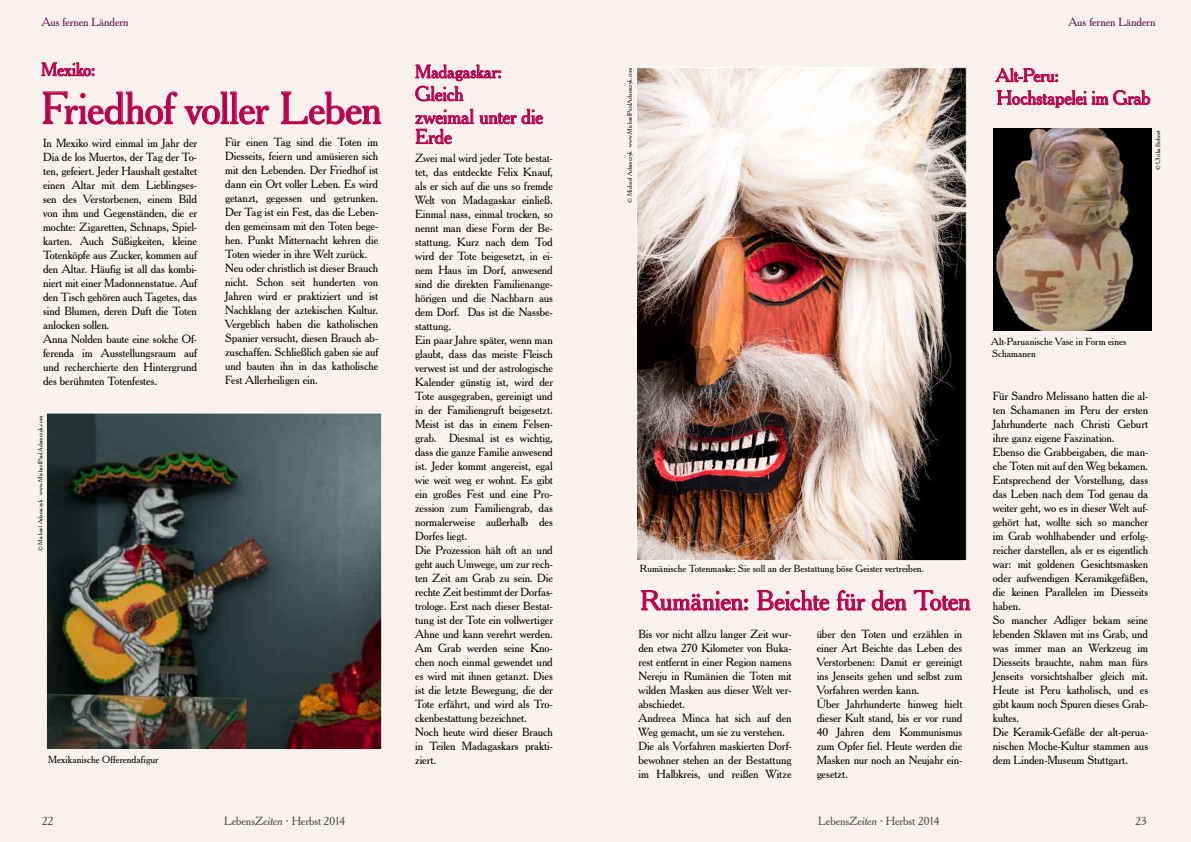
<style>
.page{position:relative;width:1191px;height:842px;background:#f8f1ee}
.page>*{position:absolute;margin:0;border:0;box-sizing:border-box;transform-origin:0 0}
.t1{font:44px "Cheltenham BT";letter-spacing:-.02em;color:#b8024b}
.t2{font:27px "Cheltenham BT";letter-spacing:-.015em;color:#b8024b}
.t3{font:20px/22.8px "Cheltenham BT";letter-spacing:-.01em;color:#b8024b}
.t4{font:19px "Cheltenham BT";letter-spacing:-.01em;color:#b8024b}
.t5{font:18px "Cheltenham BT";letter-spacing:-.005em;color:#b8024b}
.t6{font:11.5px/14px "Cheltenham BT";letter-spacing:-.005em;color:#000}
.t7{font:11.5px "Cheltenham BT";letter-spacing:-.01em;color:#610d5c}
.t8{font:10px/12px "Cheltenham BT";color:#000}
.t9{font:6px "Cheltenham BT";letter-spacing:.015em;color:#000}
.s1{font-style:italic}
</style>
<div class="page">
<img style="left:48px;top:414px;width:332px;height:334px">
<div style="left:46px;top:412px;width:336px;height:338px;border:1px solid #fff"></div>
<img style="left:638px;top:69px;width:326px;height:490px">
<div style="left:636px;top:67px;width:330px;height:494px;border:1px solid #fff"></div>
<svg style="left:415px;top:64px;width:86px;height:37px"></svg>
<svg style="left:415px;top:109px;width:128px;height:35px"></svg>
<svg style="left:41px;top:62px;width:54px;height:14px"></svg>
<svg style="left:43px;top:91px;width:135px;height:34px"></svg>
<svg style="left:185px;top:91px;width:84px;height:34px"></svg>
<svg style="left:281px;top:91px;width:100px;height:34px"></svg>
<svg style="left:641px;top:590px;width:107px;height:21px"></svg>
<svg style="left:757px;top:590px;width:72px;height:21px"></svg>
<svg style="left:836px;top:590px;width:29px;height:21px"></svg>
<svg style="left:871px;top:590px;width:35px;height:21px"></svg>
<svg style="left:914px;top:590px;width:56px;height:21px"></svg>
<img style="left:994px;top:128px;width:157px;height:203px">
<svg style="left:995px;top:68px;width:63px;height:14px"></svg>
<svg style="left:997px;top:90px;width:153px;height:18px"></svg>
<p class="t7" style="left:42px;top:15px;width:88px">Aus fernen Ländern</p>
<p class="t7" style="left:1068px;top:15px;width:88px">Aus fernen Ländern</p>
<h3 class="t5" style="left:41px;top:58px;width:56px">Mexiko:</h3>
<h1 class="t1" style="left:41px;top:81px;width:342px">Friedhof voller Leben</h1>
<p class="t6" style="left:43px;top:136px;width:155px">In Mexiko wird einmal im Jahr der Dia de los Muertos, der Tag der To&shy;ten, gefeiert. Jeder Haushalt gestaltet einen Altar mit dem Lieblingses&shy;sen des Verstorbenen, einem Bild von ihm und Gegenständen, die er mochte: Zigaretten, Schnaps, Spiel&shy;karten. Auch Süßigkeiten, kleine Totenköpfe aus Zucker, kommen auf den Altar. Häufig ist all das kombi&shy;niert mit einer Madonnenstatue. Auf den Tisch gehören auch Tagetes, das sind Blumen, deren Duft die Toten anlocken sollen.<br>Anna Nolden baute eine solche Of&shy;ferenda im Ausstellungsraum auf und recherchierte den Hintergrund des berühmten Totenfestes.</p>
<p class="t9" style="left:37px;top:551px;width:136px;rotate:-90deg">© Michael Adamczyk www.MichaelPaulAdamczyk.com</p>
<p class="t6" style="left:225px;top:135px;width:155px">Für einen Tag sind die Toten im Diesseits, feiern und amüsieren sich mit den Lebenden. Der Friedhof ist dann ein Ort voller Leben. Es wird getanzt, gegessen und getrunken.<br>Der Tag ist ein Fest, das die Leben&shy;den gemeinsam mit den Toten bege&shy;hen. Punkt Mitternacht kehren die Toten wieder in ihre Welt zurück.<br>Neu oder christlich ist dieser Brauch nicht. Schon seit hunderten von Jahren wird er praktiziert und ist Nachklang der aztekischen Kultur.<br>Vergeblich haben die katholischen Spanier versucht, diesen Brauch ab&shy;zuschaffen. Schließlich gaben sie auf und bauten ihn in das katholische Fest Allerheiligen ein.</p>
<p class="t8" style="left:48px;top:753px;width:112px">Mexikanische Offerendafigur</p>
<h3 class="t5" style="left:415px;top:61px;width:88px">Madagaskar:</h3>
<h3 class="t3" style="left:415px;top:82px;width:130px">Gleich<br>zweimal unter die</h3>
<h3 class="t3" style="left:415px;top:125px;width:38px">Erde</h3>
<p class="t6" style="left:415px;top:151px;width:139px">Zwei mal wird jeder Tote bestat&shy;tet, das entdeckte Felix Knauf, als er sich auf die uns so fremde<br>Welt von Madagaskar einließ.<br>Einmal nass, einmal trocken, so nennt man diese Form der Be&shy;stattung. Kurz nach dem Tod wird der Tote beigesetzt, in ei&shy;nem Haus im Dorf, anwesend sind die direkten Familienange&shy;hörigen und die Nachbarn aus dem Dorf. Das ist die Nassbe&shy;stattung.<br>Ein paar Jahre später, wenn man glaubt, dass das meiste Fleisch verwest ist und der astrologische<br>Kalender günstig ist, wird der<br>Tote ausgegraben, gereinigt und in der Familiengruft beigesetzt.<br>Meist ist das in einem Felsen&shy;grab. Diesmal ist es wichtig, dass die ganze Familie anwesend ist. Jeder kommt angereist, egal wie weit weg er wohnt. Es gibt ein großes Fest und eine Pro&shy;zession zum Familiengrab, das normalerweise außerhalb des<br>Dorfes liegt.<br>Die Prozession hält oft an und geht auch Umwege, um zur rech&shy;ten Zeit am Grab zu sein. Die rechte Zeit bestimmt der Dorfas&shy;trologe. Erst nach dieser Bestat&shy;tung ist der Tote ein vollwertiger<br>Ahne und kann verehrt werden.<br>Am Grab werden seine Kno&shy;chen noch einmal gewendet und es wird mit ihnen getanzt. Dies ist die letzte Bewegung, die der<br>Tote erfährt, und wird als Tro&shy;ckenbestattung bezeichnet.<br>Noch heute wird dieser Brauch in Teilen Madagaskars prakti&shy;ziert.</p>
<p class="t9" style="left:626px;top:203px;width:136px;rotate:-90deg">© Michael Adamczyk www.MichaelPaulAdamczyk.com</p>
<h3 class="t5" style="left:995px;top:64px;width:65px">Alt-Peru:</h3>
<h3 class="t4" style="left:996px;top:86px;width:155px">Hochstapelei im Grab</h3>
<p class="t9" style="left:1154px;top:170px;width:42px;rotate:-90deg">© Ulrika Bohnet</p>
<p class="t8" style="left:640px;top:563px;width:285px">Rumänische Totenmaske: Sie soll an der Bestattung böse Geister vertreiben.</p>
<h2 class="t2" style="left:640px;top:584px;width:332px">Rumänien: Beichte für den Toten</h2>
<p class="t6" style="left:638px;top:627px;width:155px">Bis vor nicht allzu langer Zeit wur&shy;den etwa 270 Kilometer von Buka&shy;rest entfernt in einer Region namens<br>Nereju in Rumänien die Toten mit wilden Masken aus dieser Welt ver&shy;abschiedet.<br>Andreea Minca hat sich auf den<br>Weg gemacht, um sie zu verstehen.<br>Die als Vorfahren maskierten Dorf&shy;bewohner stehen an der Bestattung im Halbkreis, und reißen Witze</p>
<p class="t6" style="left:816px;top:627px;width:147px">über den Toten und erzählen in einer Art Beichte das Leben des<br>Verstorbenen: Damit er gereinigt ins Jenseits gehen und selbst zum<br>Vorfahren werden kann.<br>Über Jahrhunderte hinweg hielt dieser Kult stand, bis er vor rund<br>40 Jahren dem Kommunismus zum Opfer fiel. Heute werden die<br>Masken nur noch an Neujahr ein&shy;gesetzt.</p>
<p class="t8" style="left:991px;top:335px;width:137px">Alt-Paruanische Vase in Form eines<br>Schamanen</p>
<p class="t6" style="left:992px;top:389px;width:157px">Für Sandro Melissano hatten die al&shy;ten Schamanen im Peru der ersten<br>Jahrhunderte nach Christi Geburt ihre ganz eigene Faszination.<br>Ebenso die Grabbeigaben, die man&shy;che Toten mit auf den Weg bekamen.<br>Entsprechend der Vorstellung, dass das Leben nach dem Tod genau da weiter geht, wo es in dieser Welt auf&shy;gehört hat, wollte sich so mancher im Grab wohlhabender und erfolg&shy;reicher darstellen, als er es eigentlich war: mit goldenen Gesichtsmasken oder aufwendigen Keramikgefäßen, die keinen Parallelen im Diesseits haben.<br>So mancher Adliger bekam seine lebenden Sklaven mit ins Grab, und was immer man an Werkzeug im<br>Diesseits brauchte, nahm man fürs<br>Jenseits vorsichtshalber gleich mit.<br>Heute ist Peru katholisch, und es gibt kaum noch Spuren dieses Grab&shy;kultes.<br>Die Keramik-Gefäße der alt-perua&shy;nischen Moche-Kultur stammen aus dem Linden-Museum Stuttgart.</p>
<p class="t6" style="left:42px;top:814px;width:13px">22</p>
<p class="t6" style="left:224px;top:814px;width:123px">Lebens<span class="s1">Zeiten</span> ∙ Herbst 2014</p>
<p class="t6" style="left:818px;top:814px;width:123px">Lebens<span class="s1">Zeiten</span> ∙ Herbst 2014</p>
<p class="t6" style="left:1135px;top:814px;width:13px">23</p>
</div>
